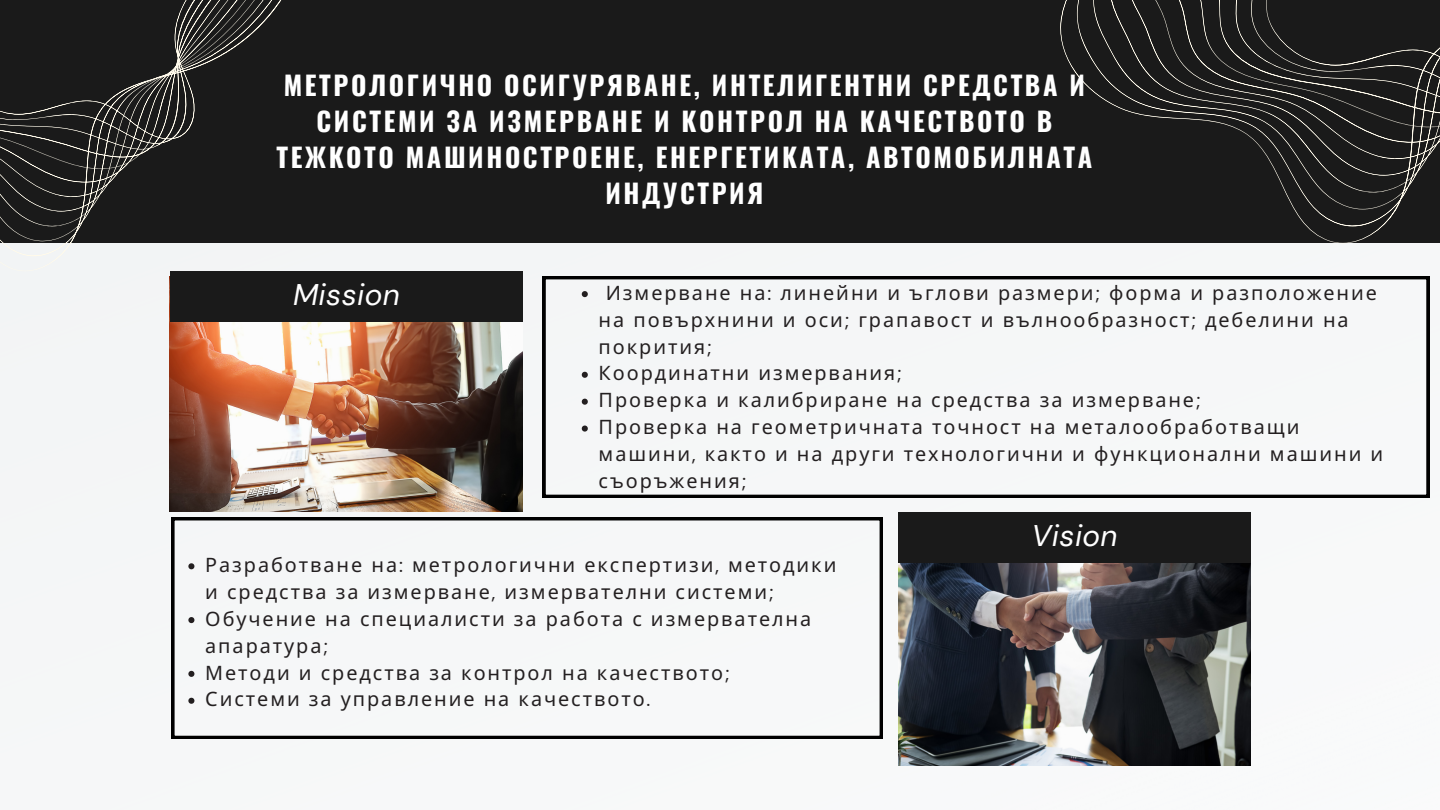
<style>
.page{position:relative;width:1440px;height:810px;background:#fff}
.page>*{position:absolute;margin:0;border:0;box-sizing:border-box;transform-origin:0 0}
.t1{font:italic 29.8px "DM Sans";letter-spacing:.01em;color:#fff}
.t2{font:700 26.3px/36px "Oswald";letter-spacing:.1em;color:#fff;text-align:center}
.t3{font:19.8px/26.9px "Noto Sans";letter-spacing:.1em;color:#231f20}
.s1{font-family:"DM Sans"}
</style>
<div class="page">
<div style="left:0;top:243px;width:1430px;height:496px;background:#f5f6f7"></div>
<div style="left:0;top:0;width:1440px;height:243px;background:#1a1a1a"></div>
<svg style="left:1060px;top:0;width:380px;height:243px"></svg>
<svg style="left:0;top:0;width:303px;height:271px"></svg>
<img style="left:169px;top:276px;width:353px;height:236px">
<div style="left:170px;top:271px;width:353px;height:50px;background:#1a1a1a"></div>
<div style="left:543px;top:276px;width:886px;height:222px;background:#f5f7f8"></div>
<svg style="left:582px;top:291px;width:6px;height:6px"></svg>
<svg style="left:582px;top:372px;width:6px;height:6px"></svg>
<svg style="left:582px;top:399px;width:6px;height:6px"></svg>
<svg style="left:582px;top:426px;width:6px;height:6px"></svg>
<img style="left:898px;top:562px;width:353px;height:204px">
<div style="left:898px;top:512px;width:353px;height:50px;background:#1a1a1a"></div>
<div style="left:172px;top:517px;width:711px;height:222px;background:#f6f7f8"></div>
<svg style="left:188px;top:563px;width:6px;height:6px"></svg>
<svg style="left:188px;top:617px;width:6px;height:6px"></svg>
<svg style="left:188px;top:671px;width:6px;height:6px"></svg>
<svg style="left:188px;top:698px;width:6px;height:6px"></svg>
<p class="t2" style="left:277px;top:67px;width:817px">МЕТРОЛОГИЧНО ОСИГУРЯВАНЕ, ИНТЕЛИГЕНТНИ СРЕДСТВА И СИСТЕМИ ЗА ИЗМЕРВАНЕ И КОНТРОЛ НА КАЧЕСТВОТО В ТЕЖКОТО МАШИНОСТРОЕНЕ, ЕНЕРГЕТИКАТА, АВТОМОБИЛНАТА ИНДУСТРИЯ</p>
<p class="t1" style="left:293px;top:275px;width:108px">Mission</p>
<p class="t3" style="left:599px;top:279px;width:780px;text-indent:7px">Измерване на<span class="s1">:</span> линейни и ъглови размери<span class="s1">;</span> форма и разположение на повърхнини и оси<span class="s1">;</span> грапавост и вълнообразност<span class="s1">;</span> дебелини на покрития<span class="s1">;</span></p>
<p class="t3" style="left:599px;top:359px;width:305px">Координатни измервания<span class="s1">;</span></p>
<p class="t3" style="left:599px;top:386px;width:603px">Проверка и калибриране на средства за измерване<span class="s1">;</span></p>
<p class="t3" style="left:599px;top:413px;width:786px">Проверка на геометричната точност на металообработващи машини<span class="s1">,</span> както и на други технологични и функционални машини и съоръжения<span class="s1">;</span></p>
<p class="t1" style="left:1032px;top:516px;width:87px">Vision</p>
<p class="t3" style="left:205px;top:551px;width:633px">Разработване на<span class="s1">:</span> метрологични експертизи<span class="s1">,</span> методики и средства за измерване<span class="s1">,</span> измервателни системи<span class="s1">;</span></p>
<p class="t3" style="left:205px;top:605px;width:607px">Обучение на специалисти за работа с измервателна апаратура<span class="s1">;</span></p>
<p class="t3" style="left:205px;top:658px;width:526px">Методи и средства за контрол на качеството<span class="s1">;</span></p>
<p class="t3" style="left:205px;top:685px;width:447px">Системи за управление на качеството<span class="s1">.</span></p>
</div>
